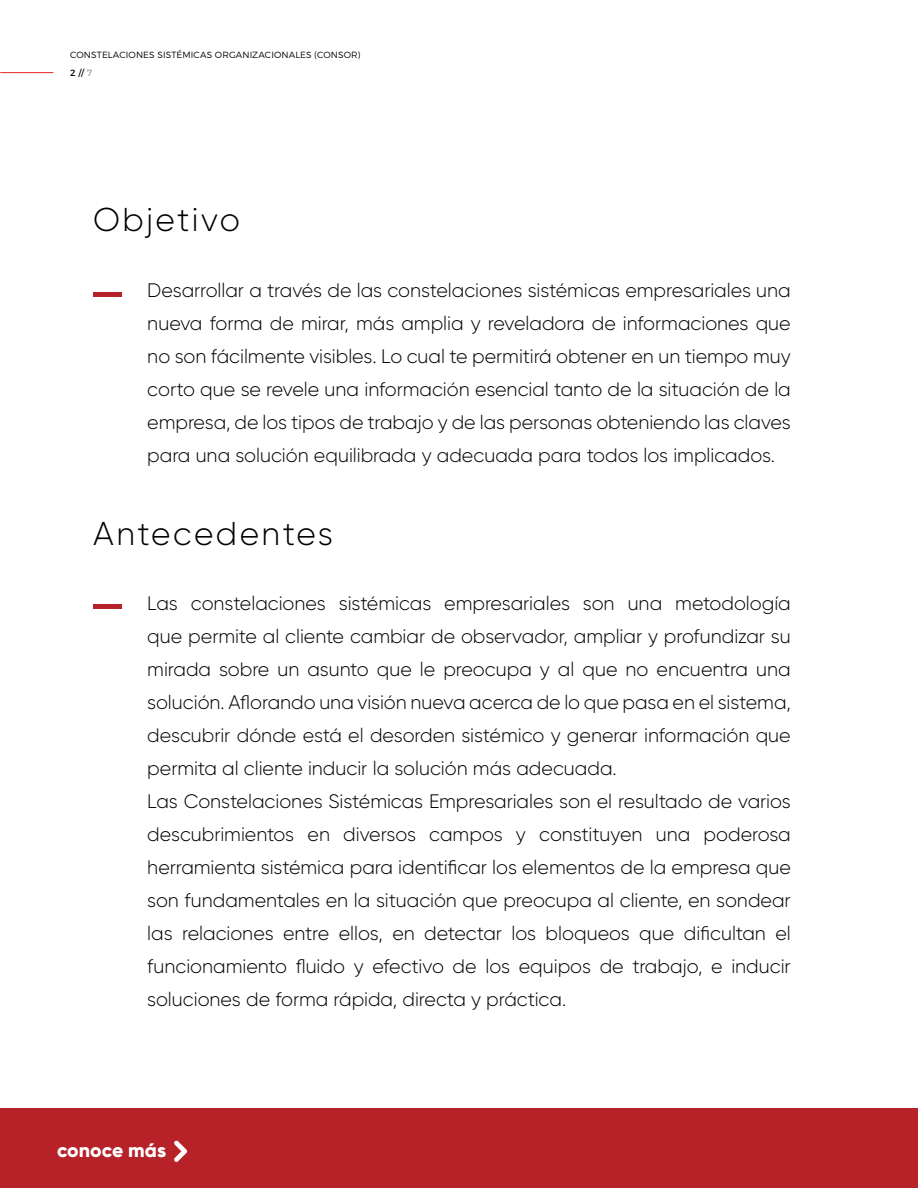
<style>
.page{position:relative;width:918px;height:1188px;background:#fff}
.page>*{position:absolute;margin:0;border:0;box-sizing:border-box;transform-origin:0 0}
.t1{font:300 33px "Gilroy";letter-spacing:.075em;color:#000}
.t2{font:300 19.5px/33px "Gilroy";letter-spacing:-.005em;color:#000;text-align:justify}
.t3{font:800 19.5px "Gilroy";color:#fff}
.t4{font:300 9px/17.5px "Montserrat";letter-spacing:.01em;color:#000}
.s1{font-weight:400}
.s2{font-weight:400;color:#9d9d9c}
</style>
<div class="page">
<hr style="left:0;top:72px;width:53px;height:1px;background:#e62a32">
<div style="left:0;top:1108px;width:918px;height:80px;background:#b62228"></div>
<svg style="left:174px;top:1140px;width:13px;height:22px"></svg>
<hr style="left:93px;top:293px;width:29px;height:4px;background:#b62228">
<hr style="left:93px;top:605px;width:29px;height:4px;background:#b62228">
<p class="t4" style="left:70px;top:45px;width:292px">CONSTELACIONES SISTÉMICAS ORGANIZACIONALES (CONSOR)<br><span class="s1">2 //</span> <span class="s2">7</span></p>
<h1 class="t1" style="left:93px;top:199px;width:148px">Objetivo</h1>
<p class="t2" style="left:147px;top:273px;width:645px">Desarrollar a través de las constelaciones sistémicas empresariales una nueva forma de mirar, más amplia y reveladora de informaciones que no son fácilmente visibles. Lo cual te permitirá obtener en un tiempo muy corto que se revele una información esencial tanto de la situación de la empresa, de los tipos de trabajo y de las personas obteniendo las claves para una solución equilibrada y adecuada para todos los implicados.</p>
<h1 class="t1" style="left:93px;top:513px;width:241px">Antecedentes</h1>
<p class="t2" style="left:147px;top:587px;width:645px;text-align:left">Las constelaciones sistémicas empresariales son una metodología que permite al cliente cambiar de observador, ampliar y profundizar su mirada sobre un asunto que le preocupa y al que no encuentra una solución. Aflorando una visión nueva acerca de lo que pasa en el sistema, descubrir dónde está el desorden sistémico y generar información que permita al cliente inducir la solución más adecuada.<br>Las Constelaciones Sistémicas Empresariales son el resultado de varios descubrimientos en diversos campos y constituyen una poderosa herramienta sistémica para identificar los elementos de la empresa que son fundamentales en la situación que preocupa al cliente, en sondear las relaciones entre ellos, en detectar los bloqueos que dificultan el funcionamiento fluido y efectivo de los equipos de trabajo, e inducir soluciones de forma rápida, directa y práctica.</p>
<p class="t3" style="left:57px;top:1138px;width:111px">conoce más</p>
</div>
